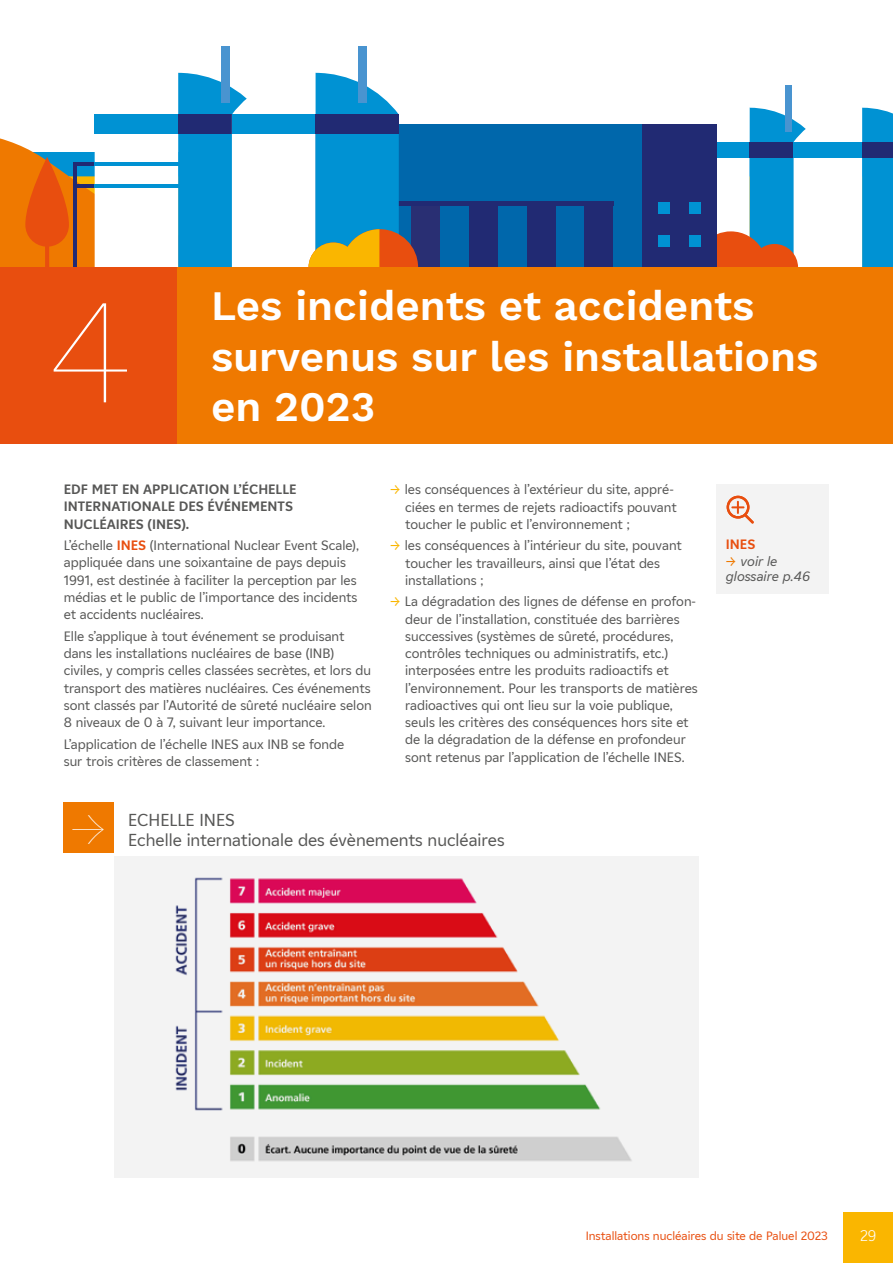
<style>
.page{position:relative;width:893px;height:1263px;background:#fff}
.page>*{position:absolute;margin:0;border:0;box-sizing:border-box;transform-origin:0 0}
.t1{font:100 150px "Work Sans";color:#fff}
.t2{font:600 42px/50.4px "Work Sans";color:#fff}
.t3{font:17.25px "EDF";color:#575756}
.t4{font:15px "EDF Light";color:#fff}
.t5{font:13.5px/17.2px "EDF";color:#575756}
.t6{font:700 13.5px/17.2px "EDF";color:#575756}
.t7{font:italic 13.5px/15px "EDF";color:#575756}
.t8{font:700 13.5px "EDF";color:#e84e0f}
.t9{font:12px "EDF";color:#e84e0f}
.s1{font-weight:700;color:#e84e0f}
.s2{font-family:"Work Sans";color:#fab600}
.s3{font-family:"Work Sans";font-weight:100;font-size:46.65px;color:#fff}
.s4{font-family:"Work Sans";font-style:normal;color:#ef7900}
</style>
<div class="page">
<div style="left:843px;top:1212px;width:50px;height:51px;background:#fab600"></div>
<div style="left:221px;top:46px;width:9px;height:57px;background:#4994d0"></div>
<div style="left:359px;top:46px;width:8px;height:57px;background:#4994d0"></div>
<svg style="left:0;top:73px;width:893px;height:195px"></svg>
<div style="left:0;top:268px;width:178px;height:176px;background:#e84e0f"></div>
<div style="left:178px;top:268px;width:715px;height:176px;background:#ef7900"></div>
<div style="left:114px;top:856px;width:585px;height:322px;background:#f3f3f3"></div>
<div style="left:63px;top:802px;width:51px;height:51px;background:#ef7900"></div>
<img style="left:175px;top:877px;width:457px;height:284px">
<div style="left:717px;top:484px;width:112px;height:110px;background:#f3f3f3"></div>
<svg style="left:726px;top:495px;width:28px;height:29px"></svg>
<h1 class="t1" style="left:48px;top:263px;width:84px">4</h1>
<h2 class="t2" style="left:211px;top:283px;width:609px">Les incidents et accidents survenus sur les installations</h2>
<h2 class="t2" style="left:211px;top:384px;width:166px">en 2023</h2>
<p class="t6" style="left:64px;top:480px;width:234px">EDF MET EN APPLICATION L’ÉCHELLE<br>INTERNATIONALE DES ÉVÉNEMENTS<br>NUCLÉAIRES (INES).</p>
<p class="t5" style="left:64px;top:536px;width:297px">L’échelle <span class="s1">INES</span> (International Nuclear Event Scale), appliquée dans une soixantaine de pays depuis 1991, est destinée à faciliter la perception par les médias et le public de l’importance des incidents et accidents nucléaires.</p>
<p class="t5" style="left:64px;top:627px;width:309px">Elle s’applique à tout événement se produisant dans les installations nucléaires de base (INB) civiles, y compris celles classées secrètes, et lors du transport des matières nucléaires. Ces événements sont classés par l’Autorité de sûreté nucléaire selon 8 niveaux de 0 à 7, suivant leur importance.</p>
<p class="t5" style="left:64px;top:735px;width:282px">L’application de l’échelle INES aux INB se fonde sur trois critères de classement :</p>
<p class="t5" style="left:405px;top:480px;width:273px;text-indent:-15px"><span class="s2">→</span> les conséquences à l’extérieur du site, appré&shy;ciées en termes de rejets radioactifs pouvant toucher le public et l’environnement ;</p>
<p class="t5" style="left:405px;top:536px;width:278px;text-indent:-15px"><span class="s2">→</span> les conséquences à l’intérieur du site, pouvant toucher les travailleurs, ainsi que l’état des installations ;</p>
<p class="t5" style="left:405px;top:592px;width:294px;text-indent:-15px"><span class="s2">→</span> La dégradation des lignes de défense en profon&shy;deur de l’installation, constituée des barrières successives (systèmes de sûreté, procédures, contrôles techniques ou administratifs, etc.) interposées entre les produits radioactifs et l’environnement. Pour les transports de matières radioactives qui ont lieu sur la voie publique, seuls les critères des conséquences hors site et de la dégradation de la défense en profondeur sont retenus par l’application de l’échelle INES.</p>
<p class="t3" style="left:128px;top:808px;width:108px">ECHELLE INES</p>
<p class="t3" style="left:70px;top:828px;width:436px"><span class="s3">→</span> Echelle internationale des évènements nucléaires</p>
<p class="t8" style="left:726px;top:534px;width:31px">INES</p>
<p class="t7" style="left:726px;top:553px;width:86px"><span class="s4">→</span> voir le glossaire p.46</p>
<p class="t9" style="left:586px;top:1227px;width:244px">Installations nucléaires du site de Paluel 2023</p>
<p class="t4" style="left:860px;top:1225px;width:18px">29</p>
</div>
